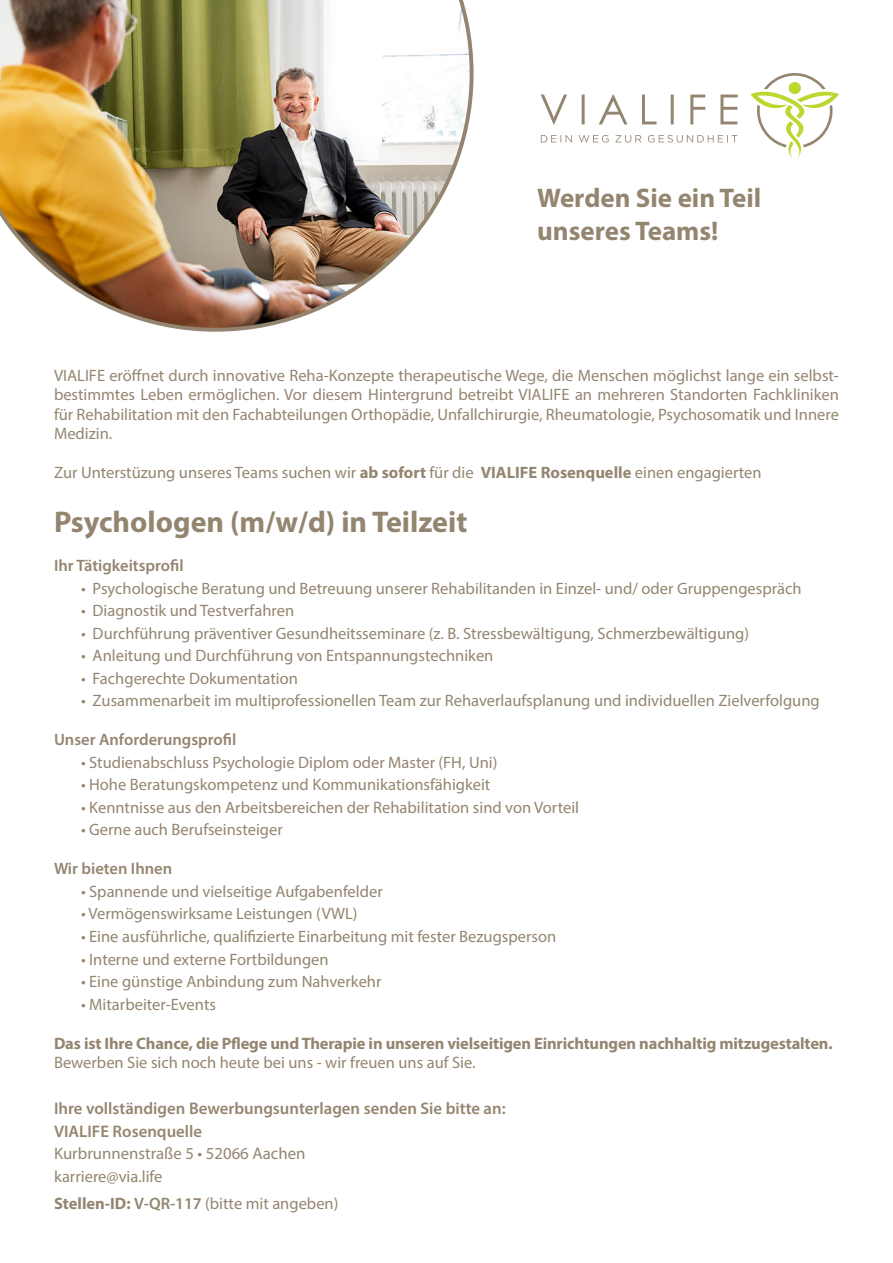
<style>
.page{position:relative;width:893px;height:1263px;background:#fff}
.page>*{position:absolute;margin:0;border:0;box-sizing:border-box;transform-origin:0 0}
.t1{font:700 30px "Myriad Pro";color:#948570}
.t2{font:700 27px/32.4px "Myriad Pro";color:#948570}
.t3{font:600 16.8px "Myriad Pro";color:#948570}
.t4{font:16.8px "Myriad Pro";color:#948570}
.t5{font:16.5px/19.5px "Myriad Pro";color:#948570;text-align:justify}
.t6{font:700 16.5px "Myriad Pro";letter-spacing:-.01em;color:#948570}
.t7{font:600 16.5px "Myriad Pro";color:#948570}
.s1{font-weight:700}
.s2{font-weight:600}
</style>
<div class="page">
<svg style="left:751px;top:73px;width:88px;height:85px"></svg>
<svg style="left:541px;top:95px;width:197px;height:29px"></svg>
<svg style="left:541px;top:135px;width:196px;height:8px"></svg>
<img style="left:0;top:0;width:474px;height:332px">
<p class="t2" style="left:537px;top:181px;width:226px">Werden Sie ein Teil unseres Teams!</p>
<p class="t5" style="left:54px;top:365px;width:786px">VIALIFE eröffnet durch innovative Reha-Konzepte therapeutische Wege, die Menschen möglichst lange ein selbst&shy;bestimmtes Leben ermöglichen. Vor diesem Hintergrund betreibt VIALIFE an mehreren Standorten Fachkliniken für Rehabilitation mit den Fachabteilungen Orthopädie, Unfallchirurgie, Rheumatologie, Psychosomatik und Innere Medizin.</p>
<p class="t5" style="left:54px;top:463px;width:709px">Zur Unterstüzung unseres Teams suchen wir <span class="s1">ab sofort</span> für die <span class="s1">VIALIFE Rosenquelle</span> einen engagierten</p>
<p class="t1" style="left:54px;top:503px;width:415px">Psychologen (m/w/d) in Teilzeit</p>
<p class="t7" style="left:54px;top:555px;width:131px">Ihr Tätigkeitsprofil</p>
<p class="t5" style="left:81px;top:578px;width:722px">• Psychologische Beratung und Betreuung unserer Rehabilitanden in Einzel- und/ oder Gruppengespräch</p>
<p class="t5" style="left:81px;top:601px;width:215px">• Diagnostik und Testverfahren</p>
<p class="t5" style="left:81px;top:623px;width:670px">• Durchführung präventiver Gesundheitsseminare (z. B. Stressbewältigung, Schmerzbewältigung)</p>
<p class="t5" style="left:81px;top:646px;width:414px">• Anleitung und Durchführung von Entspannungstechniken</p>
<p class="t5" style="left:81px;top:668px;width:219px">• Fachgerechte Dokumentation</p>
<p class="t5" style="left:81px;top:691px;width:740px">• Zusammenarbeit im multiprofessionellen Team zur Rehaverlaufsplanung und individuellen Zielverfolgung</p>
<p class="t7" style="left:54px;top:729px;width:184px">Unser Anforderungsprofil</p>
<p class="t5" style="left:81px;top:752px;width:418px">• Studienabschluss Psychologie Diplom oder Master (FH, Uni)</p>
<p class="t5" style="left:81px;top:775px;width:411px">• Hohe Beratungskompetenz und Kommunikationsfähigkeit</p>
<p class="t5" style="left:81px;top:797px;width:500px">• Kenntnisse aus den Arbeitsbereichen der Rehabilitation sind von Vorteil</p>
<p class="t5" style="left:81px;top:820px;width:203px">• Gerne auch Berufseinsteiger</p>
<p class="t7" style="left:54px;top:858px;width:120px">Wir bieten Ihnen</p>
<p class="t5" style="left:81px;top:881px;width:303px">• Spannende und vielseitige Aufgabenfelder</p>
<p class="t5" style="left:81px;top:904px;width:278px">• Vermögenswirksame Leistungen (VWL)</p>
<p class="t5" style="left:81px;top:926px;width:477px">• Eine ausführliche, qualifizierte Einarbeitung mit fester Bezugsperson</p>
<p class="t5" style="left:81px;top:949px;width:249px">• Interne und externe Fortbildungen</p>
<p class="t5" style="left:81px;top:971px;width:302px">• Eine günstige Anbindung zum Nahverkehr</p>
<p class="t5" style="left:81px;top:994px;width:137px">• Mitarbeiter-Events</p>
<p class="t6" style="left:54px;top:1032px;width:780px">Das ist Ihre Chance, die Pflege und Therapie in unseren vielseitigen Einrichtungen nachhaltig mitzugestalten.</p>
<p class="t5" style="left:54px;top:1052px;width:423px">Bewerben Sie sich noch heute bei uns - wir freuen uns auf Sie.</p>
<p class="t3" style="left:54px;top:1098px;width:453px">Ihre vollständigen Bewerbungsunterlagen senden Sie bitte an:</p>
<p class="t3" style="left:54px;top:1120px;width:150px">VIALIFE Rosenquelle</p>
<p class="t4" style="left:54px;top:1143px;width:253px">Kurbrunnenstraße 5 • 52066 Aachen</p>
<p class="t5" style="left:54px;top:1166px;width:110px">karriere@via.life</p>
<p class="t5" style="left:54px;top:1193px;width:286px"><span class="s1">Stellen-ID:</span> <span class="s2">V-QR-117</span> (bitte mit angeben)</p>
</div>
